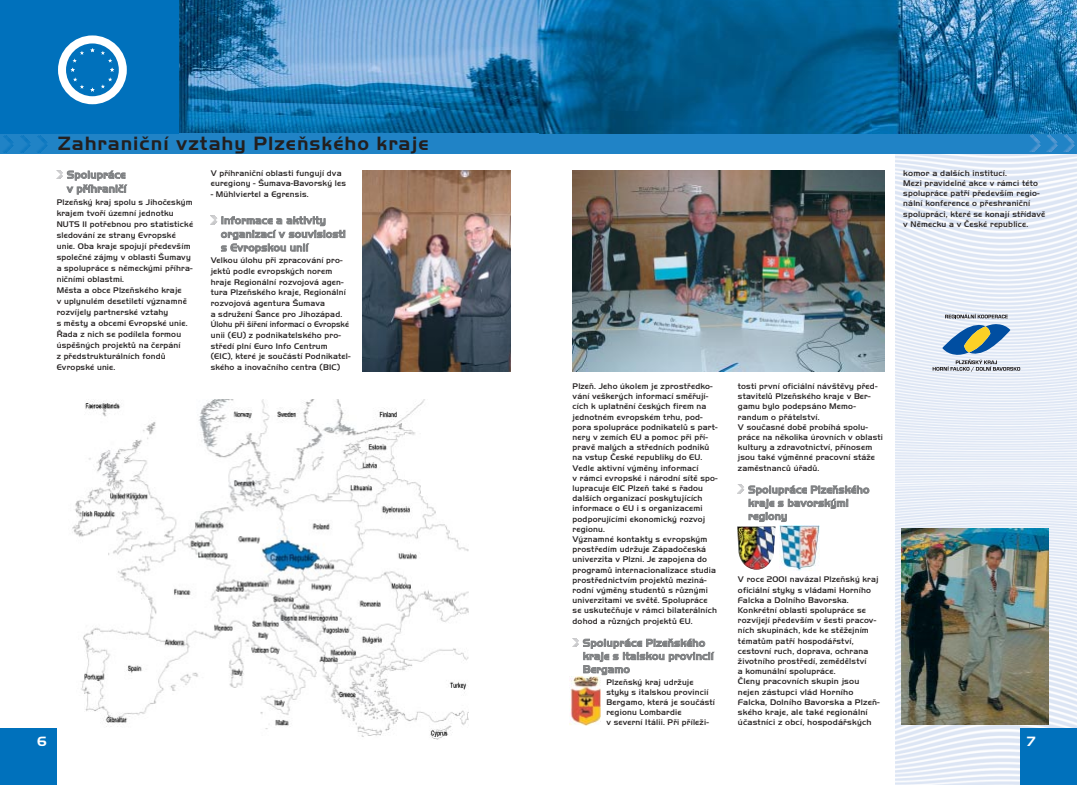
<style>
.page{position:relative;width:1077px;height:785px;background:#fff}
.page>*{position:absolute;margin:0;border:0;box-sizing:border-box;transform-origin:0 0}
.t1{font:700 20px "Handel Got DCE";letter-spacing:.05em;color:#231f1f}
.t2{font:700 14px "Handel Got DCE";color:#fff}
.t3{font:500 11px/13.2px "Handel Got DCE";letter-spacing:.02em;color:#808284}
.t4{font:500 8.5px/10.2px "Handel Got DCE";letter-spacing:.02em;color:#231f1f}
</style>
<div class="page">
<img style="left:896px;top:154px;width:181px;height:631px">
<svg style="left:211px;top:216px;width:7px;height:8px"></svg>
<svg style="left:57px;top:170px;width:6px;height:9px"></svg>
<div style="left:539px;top:133px;width:538px;height:21px;background:#2083c6"></div>
<img style="left:1063px;top:134px;width:12px;height:18px">
<img style="left:1046px;top:134px;width:12px;height:18px">
<img style="left:1029px;top:134px;width:12px;height:18px">
<img style="left:179px;top:0;width:898px;height:133px">
<div style="left:0;top:133px;width:539px;height:21px;background:#2083c6"></div>
<div style="left:0;top:0;width:179px;height:133px;background:#0071bc"></div>
<svg style="left:90px;top:48px;width:5px;height:4px"></svg>
<svg style="left:90px;top:88px;width:5px;height:4px"></svg>
<svg style="left:101px;top:51px;width:13px;height:37px"></svg>
<svg style="left:71px;top:51px;width:13px;height:38px"></svg>
<div style="left:58px;top:35px;width:69px;height:69px;border:8px solid #fff;border-radius:50%"></div>
<img style="left:72px;top:400px;width:397px;height:340px">
<div style="left:0;top:728px;width:57px;height:57px;background:#0071bc"></div>
<div style="left:1020px;top:728px;width:57px;height:57px;background:#0071bc"></div>
<svg style="left:738px;top:484px;width:7px;height:10px"></svg>
<svg style="left:573px;top:638px;width:6px;height:9px"></svg>
<img style="left:573px;top:170px;width:311px;height:201px">
<img style="left:363px;top:170px;width:147px;height:201px">
<svg style="left:933px;top:314px;width:87px;height:58px"></svg>
<img style="left:901px;top:529px;width:148px;height:195px">
<img style="left:569px;top:677px;width:31px;height:48px">
<svg style="left:737px;top:526px;width:39px;height:3px"></svg>
<img style="left:737px;top:527px;width:38px;height:43px">
<img style="left:780px;top:526px;width:40px;height:44px">
<h1 class="t1" style="left:58px;top:135px;width:372px">Zahraniční vztahy Plzeňského kraje</h1>
<p class="t3" style="left:67px;top:169px;width:61px;line-height:14px">Spolupráce v příhraničí</p>
<p class="t4" style="left:57px;top:197px;width:138px;line-height:11px">Plzeňský kraj spolu s Jihočeským krajem tvoří územní jednotku<br>NUTS II potřebnou pro statistické sledování ze strany Evropské unie. Oba kraje spojují především společné zájmy v oblasti Šumavy a spolupráce s německými příhra&shy;ničními oblastmi.<br>Města a obce Plzeňského kraje<br>v uplynulém desetiletí významně rozvíjely partnerské vztahy<br>s městy a obcemi Evropské unie.<br>Řada z nich se podílela formou úspěšných projektů na čerpání<br>z předstrukturálních fondů<br>Evropské unie.</p>
<p class="t4" style="left:211px;top:168px;width:137px;line-height:10.6px">V příhraniční oblasti fungují dva euregiony - Šumava-Bavorský les</p>
<p class="t4" style="left:211px;top:190px;width:99px">- Mühlviertel a Egrensis.</p>
<p class="t3" style="left:221px;top:215px;width:126px;line-height:13.6px">Informace a aktivity organizací v souvislosti s Evropskou unií</p>
<p class="t4" style="left:211px;top:256px;width:141px;line-height:10.6px">Velkou úlohu při zpracování pro&shy;jektů podle evropských norem hraje Regionální rozvojová agen&shy;tura Plzeňského kraje, Regionální rozvojová agentura Šumava<br>a sdružení Šance pro Jihozápad.<br>Úlohu při šíření informací o Evropské unii (EU) z podnikatelského pro&shy;středí plní Euro Info Centrum (EIC), které je součástí Podnikatel&shy;ského a inovačního centra (BIC)</p>
<p class="t4" style="left:903px;top:169px;width:144px">komor a dalších institucí.<br>Mezi pravidelné akce v rámci této spolupráce patří především regio&shy;nální konference o přeshraniční spolupráci, které se konají střídavě v Německu a v České republice.</p>
<p class="t4" style="left:573px;top:382px;width:146px">Plzeň. Jeho úkolem je zprostředko&shy;vání veškerých informací směřují&shy;cích k uplatnění českých firem na jednotném evropském trhu, pod&shy;pora spolupráce podnikatelů s part&shy;nery v zemích EU a pomoc při pří&shy;pravě malých a středních podniků na vstup České republiky do EU.<br>Vedle aktivní výměny informací<br>v rámci evropské i národní sítě spo&shy;lupracuje EIC Plzeň také s řadou dalších organizací poskytujících informace o EU i s organizacemi podporujícími ekonomický rozvoj regionu.<br>Významné kontakty s evropským prostředím udržuje Západočeská univerzita v Plzni. Je zapojena do programů internacionalizace studia prostřednictvím projektů meziná&shy;rodní výměny studentů s různými univerzitami ve světě. Spolupráce se uskutečňuje v rámci bilaterálních dohod a různých projektů EU.</p>
<p class="t3" style="left:583px;top:637px;width:132px">Spolupráce Plzeňského kraje s italskou provincií<br>Bergamo</p>
<p class="t4" style="left:606px;top:677px;width:110px">Plzeňský kraj udržuje styky s italskou provincií<br>Bergamo, která je součástí regionu Lombardie<br>v severní Itálii. Při příleži-</p>
<p class="t4" style="left:738px;top:382px;width:146px">tosti první oficiální návštěvy před&shy;stavitelů Plzeňského kraje v Ber&shy;gamu bylo podepsáno Memo&shy;randum o přátelství.<br>V současné době probíhá spolu&shy;práce na několika úrovních v oblasti kultury a zdravotnictví, přínosem jsou také výměnné pracovní stáže zaměstnanců úřadů.</p>
<p class="t3" style="left:748px;top:484px;width:123px">Spolupráce Plzeňského kraje s bavorskými regiony</p>
<p class="t4" style="left:738px;top:575px;width:143px">V roce 2001 navázal Plzeňský kraj oficiální styky s vládami Horního<br>Falcka a Dolního Bavorska.<br>Konkrétní oblasti spolupráce se rozvíjejí především v šesti pracov&shy;ních skupinách, kde ke stěžejním tématům patří hospodářství, cestovní ruch, doprava, ochrana životního prostředí, zemědělství<br>a komunální spolupráce.<br>Členy pracovních skupin jsou nejen zástupci vlád Horního<br>Falcka, Dolního Bavorska a Plzeň&shy;ského kraje, ale také regionální účastníci z obcí, hospodářských</p>
<h2 class="t2" style="left:37px;top:736px;width:11px">6</h2>
<h2 class="t2" style="left:1027px;top:736px;width:10px">7</h2>
</div>
